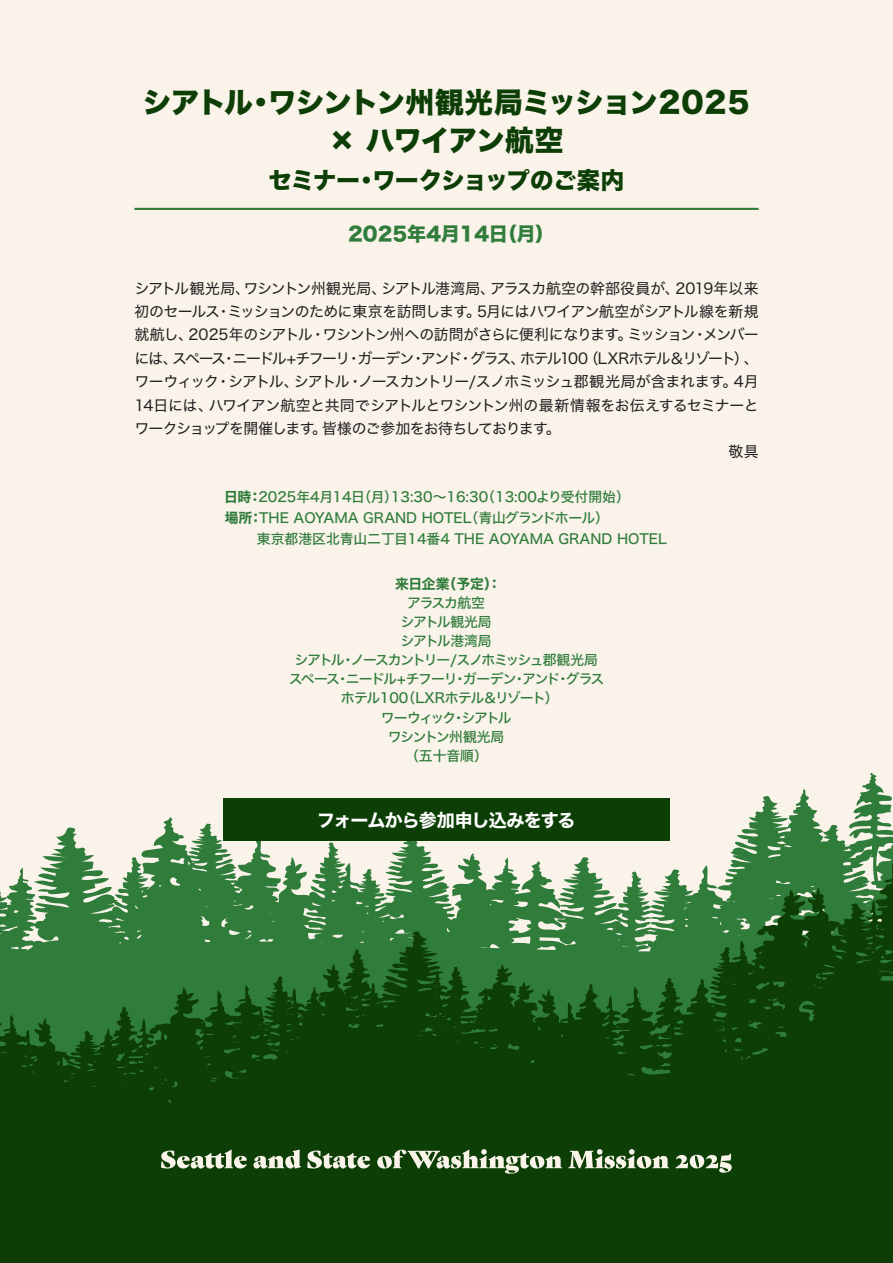
<style>
.page{position:relative;width:893px;height:1263px;background:#f9f3ea}
.page>*{position:absolute;margin:0;border:0;box-sizing:border-box;transform-origin:0 0}
.t1{font:28.65px/38.2px "Hiragino Sans W8";letter-spacing:-.025em;color:#0c3e05;text-align:center}
.t2{font:23.4px "Hiragino Sans W8";letter-spacing:-.025em;color:#0c3e05}
.t3{font:19.2px "Hiragino Sans W8";color:#307c3b}
.t4{font:18px "Hiragino Sans W7";letter-spacing:-.055em;color:#fff}
.t5{font:14.85px "Hiragino Sans W4";letter-spacing:-.05em;color:#231f20}
.t6{font:14.85px "Hiragino Sans W4";letter-spacing:-.1em;color:#231f20}
.t7{font:14.85px "Hiragino Sans W4";letter-spacing:-.02em;color:#231f20}
.t8{font:14.85px "Hiragino Sans W4";letter-spacing:-.03em;color:#231f20}
.t9{font:13.8px/19.2px "Hiragino Sans W5";letter-spacing:-.085em;color:#307c3b;text-align:center}
.t10{font:13.8px/21.3px "Hiragino Sans W5";color:#307c3b}
.t11{font:13.8px "Hiragino Sans W7";letter-spacing:-.015em;color:#307c3b}
.s1{font-family:"Hiragino Sans W7"}
</style>
<div class="page">
<svg style="left:0;top:804px;width:893px;height:459px;fill:#0c3e05"></svg>
<svg style="left:161px;top:1149px;width:571px;height:25px"></svg>
<hr style="left:134px;top:208px;width:625px;height:2px;background:#307c3b">
<div style="left:223px;top:798px;width:447px;height:43px;background:#0c3e05"></div>
<h1 class="t1" style="left:143px;top:84px;width:609px">シアトル・ワシントン州観光局ミッション2025 × ハワイアン航空</h1>
<h2 class="t2" style="left:268px;top:168px;width:357px">セミナー・ワークショップのご案内</h2>
<p class="t3" style="left:348px;top:223px;width:208px">2025年4月14日（月）</p>
<p class="t7" style="left:134px;top:275px;width:626px">シアトル観光局、ワシントン州観光局、シアトル港湾局、アラスカ航空の幹部役員が、2019年以来</p>
<p class="t5" style="left:134px;top:298px;width:626px">初のセールス・ミッションのために東京を訪問します。5月にはハワイアン航空がシアトル線を新規</p>
<p class="t5" style="left:134px;top:321px;width:626px">就航し、2025年のシアトル・ワシントン州への訪問がさらに便利になります。ミッション・メンバー</p>
<p class="t6" style="left:134px;top:345px;width:626px">には、スペース・ニードル+チフーリ・ガーデン・アンド・グラス、ホテル100（LXRホテル＆リゾート）、</p>
<p class="t5" style="left:134px;top:368px;width:626px">ワーウィック・シアトル、シアトル・ノースカントリー/スノホミッシュ郡観光局が含まれます。4月</p>
<p class="t8" style="left:134px;top:392px;width:626px">14日には、ハワイアン航空と共同でシアトルとワシントン州の最新情報をお伝えするセミナーと</p>
<p class="t5" style="left:134px;top:415px;width:428px">ワークショップを開催します。皆様のご参加をお待ちしております。</p>
<p class="t5" style="left:729px;top:438px;width:31px">敬具</p>
<p class="t10" style="left:224px;top:485px;width:407px"><span class="s1">日時：</span>2025年4月14日（月）13:30〜16:30（13:00より受付開始）<span class="s1">場所：</span>THE AOYAMA GRAND HOTEL（青山グランドホール）　</p>
<p class="t10" style="left:257px;top:527px;width:411px">東京都港区北青山二丁目14番4 THE AOYAMA GRAND HOTEL</p>
<p class="t11" style="left:395px;top:572px;width:108px">来日企業（予定）：</p>
<p class="t9" style="left:289px;top:592px;width:317px">アラスカ航空<br>シアトル観光局<br>シアトル港湾局<br>シアトル・ノースカントリー/スノホミッシュ郡観光局スペース・ニードル+チフーリ・ガーデン・アンド・グラスホテル100（LXRホテル＆リゾート）<br>ワーウィック・シアトル<br>ワシントン州観光局<br>（五十音順）</p>
<p class="t4" style="left:317px;top:806px;width:260px">フォームから参加申し込みをする</p>
</div>
